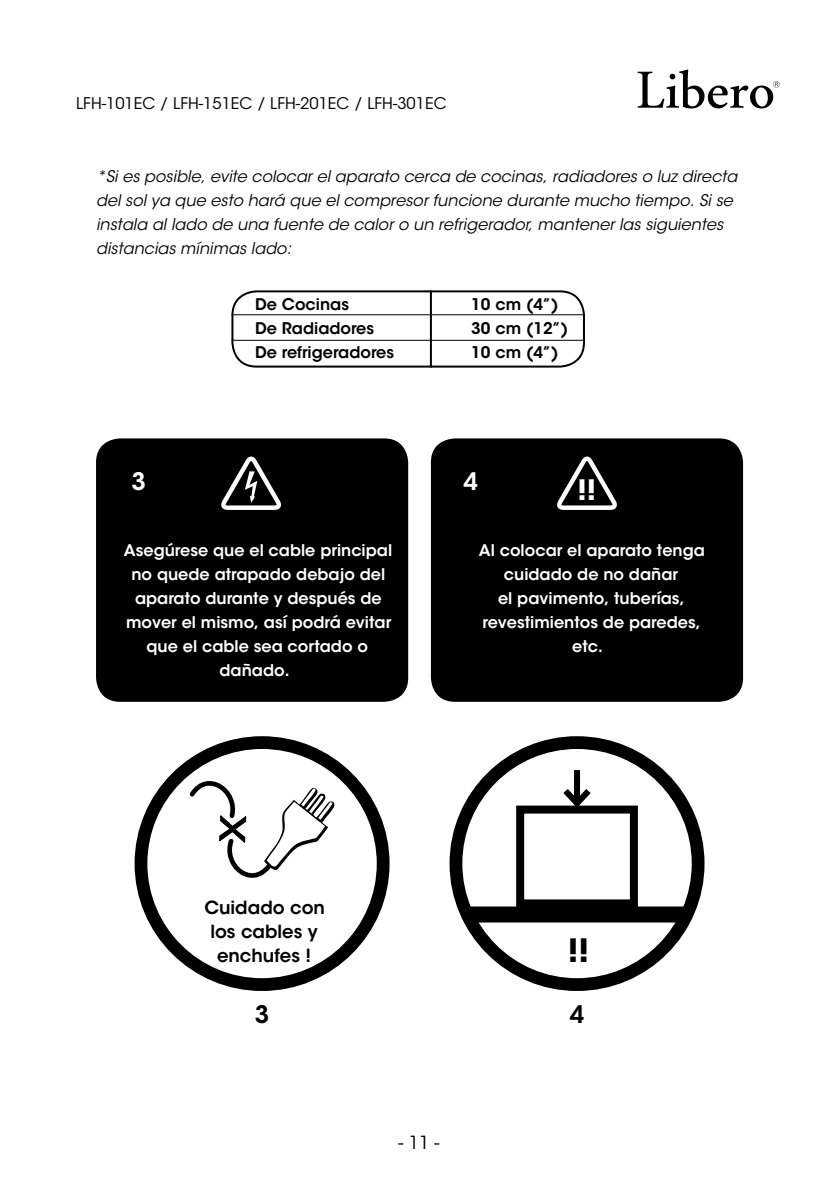
<style>
.page{position:relative;width:840px;height:1191px;background:#fff}
.page>*{position:absolute;margin:0;border:0;box-sizing:border-box;transform-origin:0 0}
.t1{font:700 32px "ITC Avant Garde Std";color:#000}
.t2{font:700 28px "ITC Avant Garde Std";color:#fff}
.t3{font:600 24px "ITC Avant Garde Std";color:#000}
.t4{font:600 24px "ITC Avant Garde Std";color:#fff}
.t5{font:600 18px/24px "ITC Avant Garde Std";color:#000;text-align:center}
.t6{font:18px "ITC Avant Garde Std";color:#000}
.t7{font:italic 16px/24px "ITC Avant Garde Std";color:#000}
.t8{font:600 16px/24px "ITC Avant Garde Std";color:#fff;text-align:center}
.t9{font:600 16px "ITC Avant Garde Std";color:#000}
.t10{font:16px "ITC Avant Garde Std";color:#000}
</style>
<div class="page">
<div style="left:96px;top:438px;width:312px;height:264px;background:#000;border-radius:24px"></div>
<div style="left:430px;top:438px;width:312px;height:264px;background:#000;border-radius:24px"></div>
<svg style="left:221px;top:456px;width:60px;height:54px"></svg>
<svg style="left:557px;top:456px;width:60px;height:54px"></svg>
<div style="left:134px;top:736px;width:255px;height:255px;border:13px solid #000;border-radius:50%"></div>
<div style="left:449px;top:736px;width:255px;height:255px;border:13px solid #000;border-radius:50%"></div>
<div style="left:573px;top:770px;width:6px;height:33px;background:#000"></div>
<svg style="left:563px;top:782px;width:28px;height:23px"></svg>
<svg style="left:185px;top:769px;width:151px;height:109px"></svg>
<div style="left:516px;top:805px;width:121px;height:102px;border:8px solid #000"></div>
<div style="left:467px;top:906px;width:219px;height:16px;background:#000"></div>
<div style="left:231px;top:290px;width:353px;height:77px;border:2px solid #000;border-radius:24px"></div>
<hr style="left:429px;top:290px;width:2px;height:77px;background:#000">
<hr style="left:231px;top:314px;width:353px;height:1px;background:#000">
<hr style="left:231px;top:340px;width:353px;height:1px;background:#000">
<svg style="left:637px;top:69px;width:142px;height:39px"></svg>
<p class="t10" style="left:76px;top:94px;width:372px">LFH-101EC / LFH-151EC / LFH-201EC / LFH-301EC</p>
<p class="t7" style="left:96px;top:165px;width:642px">*Si es posible, evite colocar el aparato cerca de cocinas, radiadores o luz directa del sol ya que esto hará que el compresor funcione durante mucho tiempo. Si se instala al lado de una fuente de calor o un refrigerador, mantener las siguientes distancias mínimas lado:</p>
<p class="t9" style="left:255px;top:294px;width:95px">De Cocinas</p>
<p class="t9" style="left:471px;top:294px;width:89px">10 cm (4”)</p>
<p class="t9" style="left:255px;top:318px;width:121px">De Radiadores</p>
<p class="t9" style="left:471px;top:318px;width:98px">30 cm (12”)</p>
<p class="t9" style="left:255px;top:342px;width:140px">De refrigeradores</p>
<p class="t9" style="left:471px;top:342px;width:89px">10 cm (4”)</p>
<h3 class="t4" style="left:131px;top:466px;width:16px">3</h3>
<h3 class="t4" style="left:463px;top:466px;width:16px">4</h3>
<h2 class="t2" style="left:577px;top:471px;width:20px">!!</h2>
<p class="t8" style="left:124px;top:538px;width:269px">Asegúrese que el cable principal no quede atrapado debajo del aparato durante y después de mover el mismo, así podrá evitar que el cable sea cortado o dañado.</p>
<p class="t8" style="left:478px;top:538px;width:227px">Al colocar el aparato tenga cuidado de no dañar<br>el pavimento, tuberías, revestimientos de paredes, etc.</p>
<p class="t5" style="left:204px;top:895px;width:122px">Cuidado con los cables y enchufes !</p>
<h1 class="t1" style="left:567px;top:929px;width:23px">!!</h1>
<h3 class="t3" style="left:255px;top:999px;width:16px">3</h3>
<h3 class="t3" style="left:569px;top:999px;width:16px">4</h3>
<p class="t6" style="left:398px;top:1132px;width:42px">- 11 -</p>
</div>
